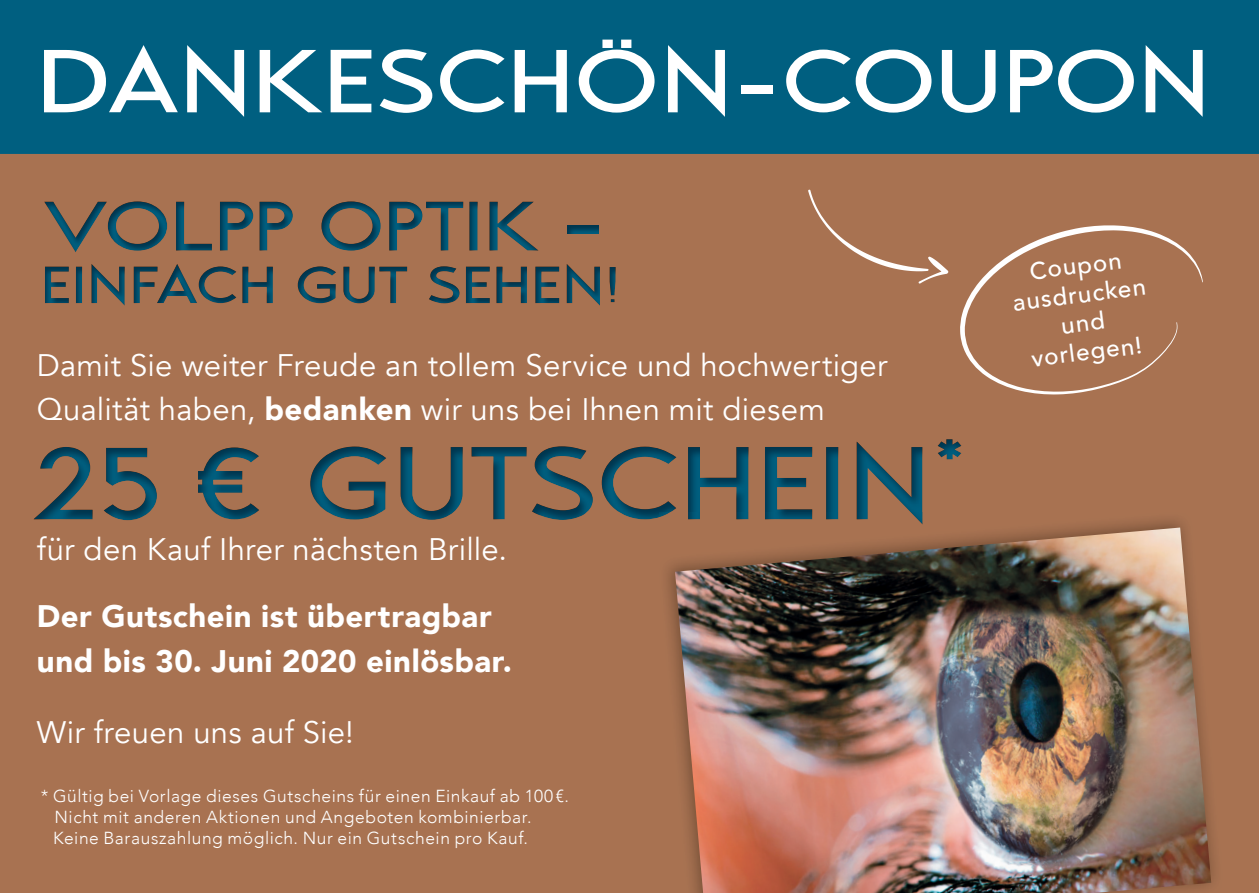
<style>
.page{position:relative;width:1259px;height:893px;background:#a87251}
.page>*{position:absolute;margin:0;border:0;box-sizing:border-box;transform-origin:0 0}
.t1{font:700 89.1px "Brixton";letter-spacing:.06em;color:#fff;scale:1.2 1}
.t2{font:31.2px/44.1px "Avenir";letter-spacing:.01em;color:#fff}
.t3{font:900 31.2px/45px "Avenir";letter-spacing:.02em;color:#fff}
.t4{font:500 24px/28.8px "Avenir";color:#fff;text-align:center}
.t5{font:300 17.4px/21px "Avenir";letter-spacing:.035em;color:#fff}
.s1{font-weight:900}
</style>
<div class="page">
<img style="left:44px;top:201px;width:494px;height:51px">
<img style="left:567px;top:226px;width:32px;height:8px">
<img style="left:45px;top:264px;width:570px;height:42px">
<img style="left:34px;top:442px;width:888px;height:79px">
<img style="left:938px;top:439px;width:23px;height:20px">
<div style="left:0;top:0;width:1259px;height:154px;background:#005f80"></div>
<svg style="left:808px;top:190px;width:140px;height:94px"></svg>
<svg style="left:960px;top:225px;width:243px;height:170px"></svg>
<img style="left:667px;top:512px;width:548px;height:371px">
<img style="left:659px;top:512px;width:263px;height:13px">
<img style="left:675px;top:527px;width:536px;height:366px">
<h1 class="t1" style="left:42px;top:31px;width:972px">DANKESCHÖN-COUPON</h1>
<h2 class="t2" style="left:37px;top:344px;width:852px">Damit Sie weiter Freude an tollem Service und hochwertiger<br>Qualität haben, <span class="s1">bedanken</span> wir uns bei Ihnen mit diesem</h2>
<h2 class="t2" style="left:37px;top:527px;width:472px">für den Kauf Ihrer nächsten Brille.</h2>
<h2 class="t3" style="left:37px;top:592px;width:476px">Der Gutschein ist übertragbar und bis 30. Juni 2020 einlösbar.</h2>
<h2 class="t2" style="left:37px;top:711px;width:318px">Wir freuen uns auf Sie!</h2>
<p class="t5" style="left:53px;top:786px;width:517px;text-indent:-12px">* Gültig bei Vorlage dieses Gutscheins für einen Einkauf ab 100 €.<br>Nicht mit anderen Aktionen und Angeboten kombinierbar.<br>Keine Barauszahlung möglich. Nur ein Gutschein pro Kauf.</p>
<h3 class="t4" style="left:1007px;top:258px;width:135px;rotate:-7deg">Coupon ausdrucken und vorlegen!</h3>
</div>
